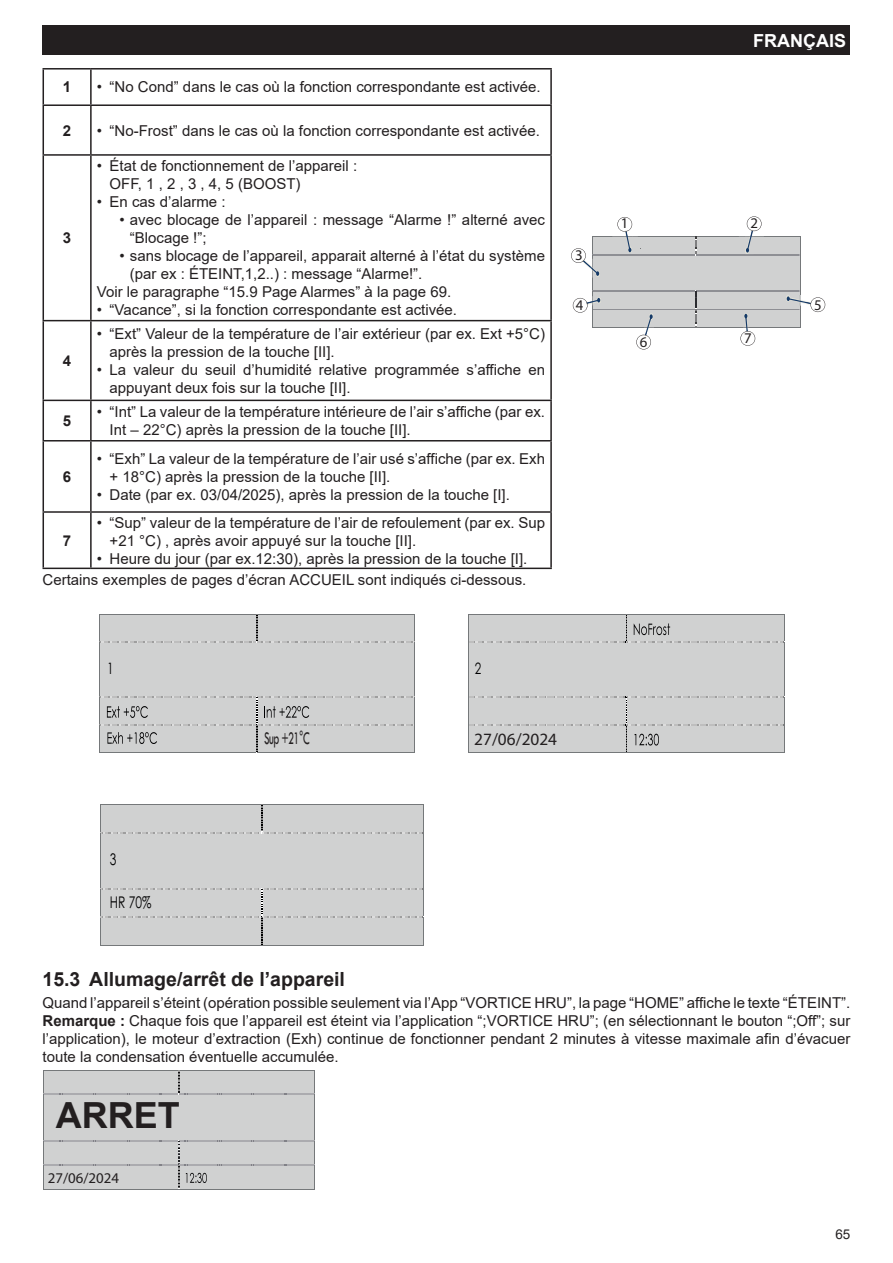
<style>
.page{position:relative;width:893px;height:1263px;background:#fff}
.page>*{position:absolute;margin:0;border:0;box-sizing:border-box;transform-origin:0 0}
.didascalia_display{font:700 36px "Arial";color:#231f20}
.t1{font:700 19.5px "Arial";color:#231f20}
.t2{font:18.6px "Tw Cen";color:#231f20;scale:.59 1}
.t3{font:700 18px "Arial";color:#fff}
.t4{font:17.25px "Myriad Pro";color:#231f20}
.t5{font:16.05px "Century Gothic";color:#000001;scale:.75 1}
.t6{font:15.75px "Century Gothic";color:#000001;scale:.75 1}
.Testo{font:15px/18px "Arial";color:#231f20}
.Corpo_grassetto_CT{font:700 15px "Arial";color:#231f20}
.t7{font:14.85px "Myriad Pro";color:#231f20}
.t8{font:13.5px "Arial";color:#231f20}
.s1{font-weight:700}
</style>
<div class="page">
<hr style="left:43px;top:68px;width:48px;height:2px;background:#231f20">
<hr style="left:43px;top:70px;width:1px;height:34px;background:#231f20">
<hr style="left:91px;top:68px;width:461px;height:2px;background:#231f20">
<hr style="left:90px;top:70px;width:2px;height:34px;background:#231f20">
<hr style="left:550px;top:70px;width:2px;height:34px;background:#231f20">
<hr style="left:43px;top:104px;width:48px;height:2px;background:#231f20">
<hr style="left:43px;top:106px;width:1px;height:48px;background:#231f20">
<hr style="left:91px;top:104px;width:461px;height:2px;background:#231f20">
<hr style="left:90px;top:106px;width:2px;height:48px;background:#231f20">
<hr style="left:550px;top:106px;width:2px;height:48px;background:#231f20">
<hr style="left:43px;top:154px;width:48px;height:2px;background:#231f20">
<hr style="left:43px;top:156px;width:1px;height:164px;background:#231f20">
<hr style="left:91px;top:154px;width:461px;height:2px;background:#231f20">
<hr style="left:90px;top:156px;width:2px;height:164px;background:#231f20">
<hr style="left:550px;top:156px;width:2px;height:164px;background:#231f20">
<hr style="left:43px;top:320px;width:48px;height:1px;background:#231f20">
<hr style="left:43px;top:321px;width:1px;height:79px;background:#231f20">
<hr style="left:91px;top:320px;width:461px;height:1px;background:#231f20">
<hr style="left:90px;top:321px;width:2px;height:79px;background:#231f20">
<hr style="left:550px;top:321px;width:2px;height:79px;background:#231f20">
<hr style="left:43px;top:400px;width:48px;height:1px;background:#231f20">
<hr style="left:43px;top:401px;width:1px;height:39px;background:#231f20">
<hr style="left:91px;top:400px;width:461px;height:1px;background:#231f20">
<hr style="left:90px;top:401px;width:2px;height:39px;background:#231f20">
<hr style="left:550px;top:401px;width:2px;height:39px;background:#231f20">
<hr style="left:43px;top:440px;width:48px;height:1px;background:#231f20">
<hr style="left:43px;top:441px;width:1px;height:70px;background:#231f20">
<hr style="left:91px;top:440px;width:461px;height:1px;background:#231f20">
<hr style="left:90px;top:441px;width:2px;height:70px;background:#231f20">
<hr style="left:550px;top:441px;width:2px;height:70px;background:#231f20">
<hr style="left:43px;top:511px;width:48px;height:2px;background:#231f20">
<hr style="left:43px;top:513px;width:1px;height:55px;background:#231f20">
<hr style="left:91px;top:511px;width:461px;height:2px;background:#231f20">
<hr style="left:90px;top:513px;width:2px;height:55px;background:#231f20">
<hr style="left:550px;top:513px;width:2px;height:55px;background:#231f20">
<hr style="left:43px;top:568px;width:48px;height:1px;background:#231f20">
<hr style="left:91px;top:568px;width:461px;height:1px;background:#231f20">
<div style="left:596px;top:255px;width:200px;height:36px;background:#d0d1d1"></div>
<hr style="left:592px;top:255px;width:1px;height:36px;background:#75787a">
<hr style="left:800px;top:255px;width:1px;height:36px;background:#75787a">
<svg style="left:573px;top:291px;width:252px;height:58px"></svg>
<svg style="left:571px;top:216px;width:230px;height:61px"></svg>
<div style="left:100px;top:643px;width:315px;height:54px;background:#d0d1d1"></div>
<svg style="left:99px;top:614px;width:316px;height:29px;background:#cacbcb"></svg>
<hr style="left:99px;top:643px;width:1px;height:54px;background:#75787a">
<hr style="left:415px;top:643px;width:1px;height:54px;background:#75787a">
<div style="left:469px;top:643px;width:315px;height:54px;background:#d0d1d1"></div>
<hr style="left:469px;top:643px;width:1px;height:54px;background:#75787a">
<hr style="left:784px;top:643px;width:1px;height:54px;background:#75787a">
<svg style="left:469px;top:697px;width:316px;height:56px;background:#cccdcd"></svg>
<svg style="left:469px;top:614px;width:316px;height:29px;background:#c9caca"></svg>
<svg style="left:99px;top:697px;width:316px;height:56px;background:#c8c9c9"></svg>
<div style="left:101px;top:833px;width:322px;height:55px;background:#d0d1d1"></div>
<svg style="left:100px;top:804px;width:324px;height:29px;background:#cacbcc"></svg>
<hr style="left:100px;top:833px;width:1px;height:55px;background:#75787a">
<hr style="left:423px;top:833px;width:1px;height:55px;background:#75787a">
<svg style="left:100px;top:888px;width:324px;height:58px;background:#cccdcd"></svg>
<div style="left:44px;top:1094px;width:271px;height:47px;background:#d0d1d1"></div>
<svg style="left:43px;top:1070px;width:272px;height:25px;background:#c7c8c9"></svg>
<hr style="left:43px;top:1094px;width:1px;height:47px;background:#75787a">
<hr style="left:315px;top:1094px;width:1px;height:47px;background:#75787a">
<svg style="left:43px;top:1141px;width:272px;height:49px;background:#c9caca"></svg>
<div style="left:43px;top:26px;width:807px;height:29px;background:#231f20"></div>
<p class="Corpo_grassetto_CT" style="left:63px;top:77px;width:10px">1</p>
<p class="Testo" style="left:97px;top:78px;width:445px">• “No Cond” dans le cas où la fonction correspondante est activée.</p>
<p class="Corpo_grassetto_CT" style="left:63px;top:120px;width:10px">2</p>
<p class="Testo" style="left:97px;top:121px;width:444px">• “No-Frost” dans le cas où la fonction correspondante est activée.</p>
<p class="Corpo_grassetto_CT" style="left:63px;top:227px;width:10px">3</p>
<p class="Corpo_grassetto_CT" style="left:63px;top:350px;width:10px">4</p>
<p class="Testo" style="left:110px;top:157px;width:249px;text-indent:-13px">• État de fonctionnement de l’appareil :<br>OFF, 1 , 2 , 3 , 4, 5 (BOOST)</p>
<p class="Testo" style="left:97px;top:193px;width:130px">• En cas d’alarme :</p>
<p class="Testo" style="left:130px;top:211px;width:417px;text-indent:-10px">• avec blocage de l’appareil : message “Alarme !” alterné avec “Blocage !”;</p>
<p class="Testo" style="left:130px;top:247px;width:417px;text-indent:-10px">• sans blocage de l’appareil, apparait alterné à l’état du système (par ex : ÉTEINT,1,2..) : message “Alarme!”.</p>
<p class="Testo" style="left:97px;top:283px;width:356px">Voir le paragraphe “15.9 Page Alarmes” à la page 69.</p>
<p class="Testo" style="left:97px;top:301px;width:362px">• “Vacance”, si la fonction correspondante est activée.</p>
<p class="Testo" style="left:110px;top:325px;width:437px;text-indent:-13px">• “Ext” Valeur de la température de l’air extérieur (par ex. Ext +5°C) après la pression de la touche [II].</p>
<p class="Testo" style="left:110px;top:361px;width:437px;text-indent:-13px">• La valeur du seuil d’humidité relative programmée s’affiche en appuyant deux fois sur la touche [II].</p>
<p class="Corpo_grassetto_CT" style="left:63px;top:410px;width:10px">5</p>
<p class="Testo" style="left:110px;top:403px;width:437px;text-indent:-13px">• “Int” La valeur de la température intérieure de l’air s’affiche (par ex.<br>Int – 22°C) après la pression de la touche [II].</p>
<p class="Corpo_grassetto_CT" style="left:63px;top:466px;width:10px">6</p>
<p class="Testo" style="left:110px;top:449px;width:437px;text-indent:-13px">• “Exh” La valeur de la température de l’air usé s’affiche (par ex. Exh + 18°C) après la pression de la touche [II].</p>
<p class="Testo" style="left:97px;top:485px;width:414px">• Date (par ex. 03/04/2025), après la pression de la touche [I].</p>
<p class="Testo" style="left:110px;top:513px;width:437px;text-indent:-13px">• “Sup” valeur de la température de l’air de refoulement (par ex. Sup +21 °C) , après avoir appuyé sur la touche [II].</p>
<p class="Testo" style="left:97px;top:549px;width:432px">• Heure du jour (par ex.12:30), après la pression de la touche [I].</p>
<p class="Testo" style="left:43px;top:571px;width:485px">Certains exemples de pages d’écran ACCUEIL sont indiqués ci-dessous.</p>
<p class="Corpo_grassetto_CT" style="left:63px;top:530px;width:10px">7</p>
<p class="t7" style="left:575px;top:246px;width:9px">3</p>
<p class="t7" style="left:576px;top:296px;width:9px">4</p>
<p class="t6" style="left:107px;top:657px;width:10px">1</p>
<p class="t6" style="left:475px;top:657px;width:10px">2</p>
<p class="t2" style="left:264px;top:727px;width:79px">Sup +21°C</p>
<p class="t4" style="left:474px;top:729px;width:84px">27/06/2024</p>
<p class="t3" style="left:753px;top:28px;width:94px">FRANÇAIS</p>
<p class="t7" style="left:621px;top:214px;width:9px">1</p>
<p class="t7" style="left:750px;top:214px;width:9px">2</p>
<p class="t7" style="left:640px;top:333px;width:9px">6</p>
<p class="t7" style="left:744px;top:329px;width:9px">7</p>
<p class="t7" style="left:814px;top:295px;width:9px">5</p>
<p class="t5" style="left:110px;top:848px;width:10px">3</p>
<p class="t5" style="left:110px;top:891px;width:57px">HR 70%</p>
<p class="t1" style="left:43px;top:965px;width:304px">15.3 Allumage/arrêt de l’appareil</p>
<p class="Testo" style="left:43px;top:994px;width:809px">Quand l’appareil s’éteint (opération possible seulement via l’App “VORTICE HRU”, la page “HOME” affiche le texte “ÉTEINT”.</p>
<p class="Testo" style="left:43px;top:1012px;width:809px;text-align:justify"><span class="s1">Remarque :</span> Chaque fois que l’appareil est éteint via l’application “;VORTICE HRU”; (en sélectionnant le bouton “;Off”; sur l’application), le moteur d’extraction (Exh) continue de fonctionner pendant 2 minutes à vitesse maximale afin d’évacuer toute la condensation éventuelle accumulée.</p>
<p class="didascalia_display" style="left:56px;top:1090px;width:125px">ARRET</p>
<p class="t7" style="left:48px;top:1168px;width:73px">27/06/2024</p>
<p class="t8" style="left:835px;top:1225px;width:17px">65</p>
</div>
